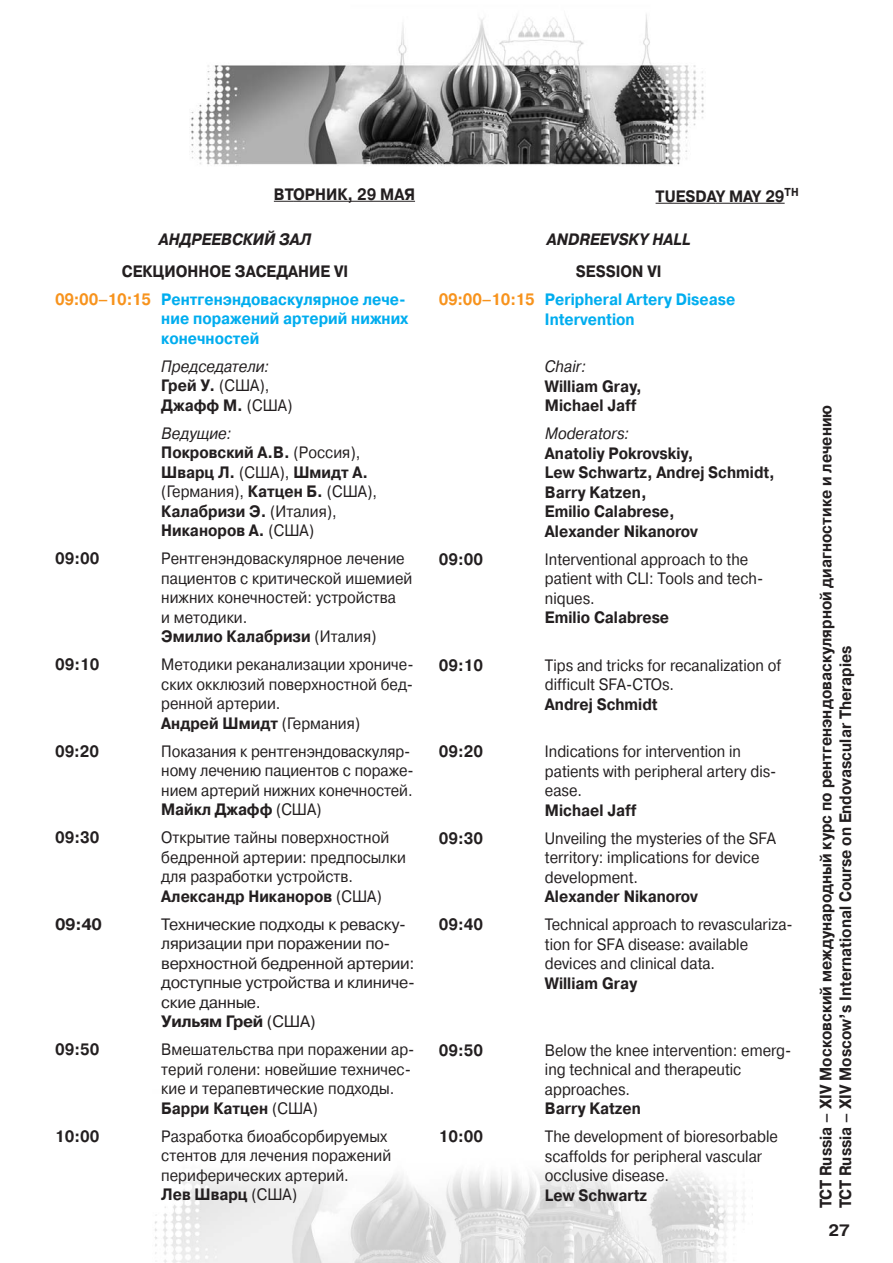
<style>
.page{position:relative;width:893px;height:1263px;background:#fff}
.page>*{position:absolute;margin:0;border:0;box-sizing:border-box;transform-origin:0 0}
.t1{font:16.5px/19.5px "Pragmatica C";color:#231f20;scale:.9 1}
.t2{font:700 16.5px/19.5px "Pragmatica C";color:#231f20;scale:.9 1}
.t3{font:700 16.5px/28px "Pragmatica C";color:#00adef;scale:.9 1}
.t4{font:16.5px/19.5px "Pragmatica C";color:#231f20}
.t5{font:italic 16.5px/19.5px "Pragmatica C";color:#231f20;scale:.9 1}
.t6{font:italic 700 16.5px "Pragmatica C";color:#231f20;scale:.9 1}
.t7{font:700 16.5px "Pragmatica C";color:#231f20}
.s1{color:#231f20}
.s2{color:#f7931d}
.s3{font-weight:700;font-style:normal}
.s4{font-style:normal}
.s5{font-weight:400;font-style:italic}
.s6{font-weight:400}
.s7{font-weight:700}
</style>
<div class="page">
<img style="left:190px;top:14px;width:514px;height:152px">
<img style="left:155px;top:1171px;width:590px;height:92px">
<svg style="left:274px;top:201px;width:19px;height:1px"></svg>
<hr style="left:293px;top:201px;width:122px;height:1px;background:#231f20">
<hr style="left:655px;top:203px;width:60px;height:1px;background:#231f20">
<hr style="left:715px;top:203px;width:37px;height:1px;background:#231f20">
<hr style="left:752px;top:203px;width:32px;height:1px;background:#231f20">
<p class="t2" style="left:274px;top:186px;width:158px">ВТОРНИК, 29 МАЯ</p>
<p class="t6" style="left:159px;top:233px;width:171px">АНДРЕЕВСКИЙ ЗАЛ</p>
<p class="t3" style="left:55px;top:259px;width:391px;text-align:center"><span class="s1">СЕКЦИОННОЕ ЗАСЕДАНИЕ VI<br></span><span class="s2">09:00–10:15</span> Рентгенэндоваскулярное лече-</p>
<p class="t3" style="left:161px;top:311px;width:276px;line-height:19.5px">ние поражений артерий нижних конечностей</p>
<p class="t5" style="left:161px;top:358px;width:147px">Председатели:<br><span class="s3">Грей У.</span> <span class="s4">(США),<br></span><span class="s3">Джафф М.</span> <span class="s4">(США)</span></p>
<p class="t2" style="left:161px;top:425px;width:241px"><span class="s5">Ведущие:<br></span>Покровский А.В. <span class="s6">(Россия),<br></span>Шварц Л. <span class="s6">(США),</span> Шмидт А. <span class="s6">(Германия),</span> Катцен Б. <span class="s6">(США),<br></span>Калабризи Э. <span class="s6">(Италия),<br></span>Никаноров А. <span class="s6">(США)</span></p>
<p class="t2" style="left:55px;top:551px;width:51px">09:00</p>
<p class="t1" style="left:161px;top:551px;width:280px">Рентгенэндоваскулярное лечение пациентов с критической ишемией нижних конечностей: устройства<br>и методики.<br><span class="s7">Эмилио Калабризи</span> (Италия)</p>
<p class="t2" style="left:55px;top:657px;width:51px">09:10</p>
<p class="t1" style="left:161px;top:657px;width:282px">Методики реканализации хрониче&shy;ских окклюзий поверхностной бед&shy;ренной артерии.<br><span class="s7">Андрей Шмидт</span> (Германия)</p>
<p class="t2" style="left:55px;top:743px;width:50px">09:20</p>
<p class="t1" style="left:161px;top:743px;width:282px">Показания к рентгенэндоваскуляр&shy;ному лечению пациентов с пораже&shy;нием артерий нижних конечностей.<br><span class="s7">Майкл Джафф</span> (США)</p>
<p class="t2" style="left:55px;top:830px;width:51px">09:30</p>
<p class="t1" style="left:161px;top:830px;width:273px">Открытие тайны поверхностной бедренной артерии: предпосылки для разработки устройств.<br><span class="s7">Александр Никаноров</span> (США)</p>
<p class="t7" style="left:55px;top:918px;width:49px">09:40</p>
<p class="t4" style="left:161px;top:916px;width:255px">Технические подходы к реваску&shy;ляризации при поражении по&shy;верхностной бедренной артерии: доступные устройства и клиниче&shy;ские данные.<br><span class="s7">Уильям Грей</span> (США)</p>
<p class="t2" style="left:55px;top:1042px;width:51px">09:50</p>
<p class="t1" style="left:161px;top:1042px;width:283px">Вмешательства при поражении ар&shy;терий голени: новейшие техничес&shy;кие и терапевтические подходы.<br><span class="s7">Барри Катцен</span> (США)</p>
<p class="t2" style="left:55px;top:1128px;width:51px">10:00</p>
<p class="t1" style="left:161px;top:1128px;width:257px">Разработка биоабсорбируемых стентов для лечения поражений периферических артерий.<br><span class="s7">Лев Шварц</span> (США)</p>
<p class="t2" style="left:655px;top:188px;width:160px">TUESDAY MAY 29<sup>TH</sup></p>
<p class="t6" style="left:547px;top:233px;width:161px">ANDREEVSKY HALL</p>
<p class="t3" style="left:439px;top:259px;width:331px;text-indent:137px"><span class="s1">SESSION VI<br></span><span class="s2">09:00–10:15</span> Peripheral Artery Disease</p>
<p class="t3" style="left:545px;top:307px;width:101px">Intervention</p>
<p class="t5" style="left:545px;top:358px;width:47px">Chair:</p>
<p class="t2" style="left:545px;top:378px;width:109px">William Gray,<br>Michael Jaff</p>
<p class="t5" style="left:545px;top:425px;width:95px">Moderators:</p>
<p class="t2" style="left:545px;top:445px;width:257px">Anatoliy Pokrovskiy,<br>Lew Schwartz, Andrej Schmidt,<br>Barry Katzen,<br>Emilio Calabrese,<br>Alexander Nikanorov</p>
<p class="t2" style="left:439px;top:551px;width:51px">09:00</p>
<p class="t1" style="left:545px;top:551px;width:244px">Interventional approach to the patient with CLI: Tools and tech&shy;niques.</p>
<p class="t2" style="left:545px;top:609px;width:140px">Emilio Calabrese</p>
<p class="t2" style="left:439px;top:657px;width:51px">09:10</p>
<p class="t1" style="left:545px;top:657px;width:264px">Tips and tricks for recanalization of difficult SFA-CTOs.</p>
<p class="t2" style="left:545px;top:696px;width:127px">Andrej Schmidt</p>
<p class="t2" style="left:439px;top:743px;width:51px">09:20</p>
<p class="t1" style="left:545px;top:743px;width:259px">Indications for intervention in patients with peripheral artery dis&shy;ease.</p>
<p class="t2" style="left:545px;top:802px;width:103px">Michael Jaff</p>
<p class="t2" style="left:439px;top:830px;width:51px">09:30</p>
<p class="t1" style="left:545px;top:830px;width:258px">Unveiling the mysteries of the SFA territory: implications for device development.</p>
<p class="t2" style="left:545px;top:888px;width:172px">Alexander Nikanorov</p>
<p class="t2" style="left:439px;top:916px;width:51px">09:40</p>
<p class="t1" style="left:545px;top:916px;width:277px">Technical approach to revasculariza&shy;tion for SFA disease: available devices and clinical data.</p>
<p class="t2" style="left:545px;top:975px;width:104px">William Gray</p>
<p class="t2" style="left:439px;top:1042px;width:51px">09:50</p>
<p class="t1" style="left:545px;top:1042px;width:275px">Below the knee intervention: emerg&shy;ing technical and therapeutic approaches.</p>
<p class="t2" style="left:545px;top:1100px;width:108px">Barry Katzen</p>
<p class="t2" style="left:439px;top:1128px;width:51px">10:00</p>
<p class="t1" style="left:545px;top:1128px;width:260px">The development of bioresorbable scaffolds for peripheral vascular occlusive disease.</p>
<p class="t2" style="left:545px;top:1187px;width:115px">Lew Schwartz</p>
<p class="t2" style="left:817px;top:1208px;width:894px;rotate:-90deg">TCT Russia – XIV Московский международный курс по рентгенэндоваскулярной диагностике и лечению<br>TCT Russia – XIV Moscow’s International Course on Endovascular Therapies</p>
<p class="t7" style="left:828px;top:1224px;width:23px">27</p>
</div>
